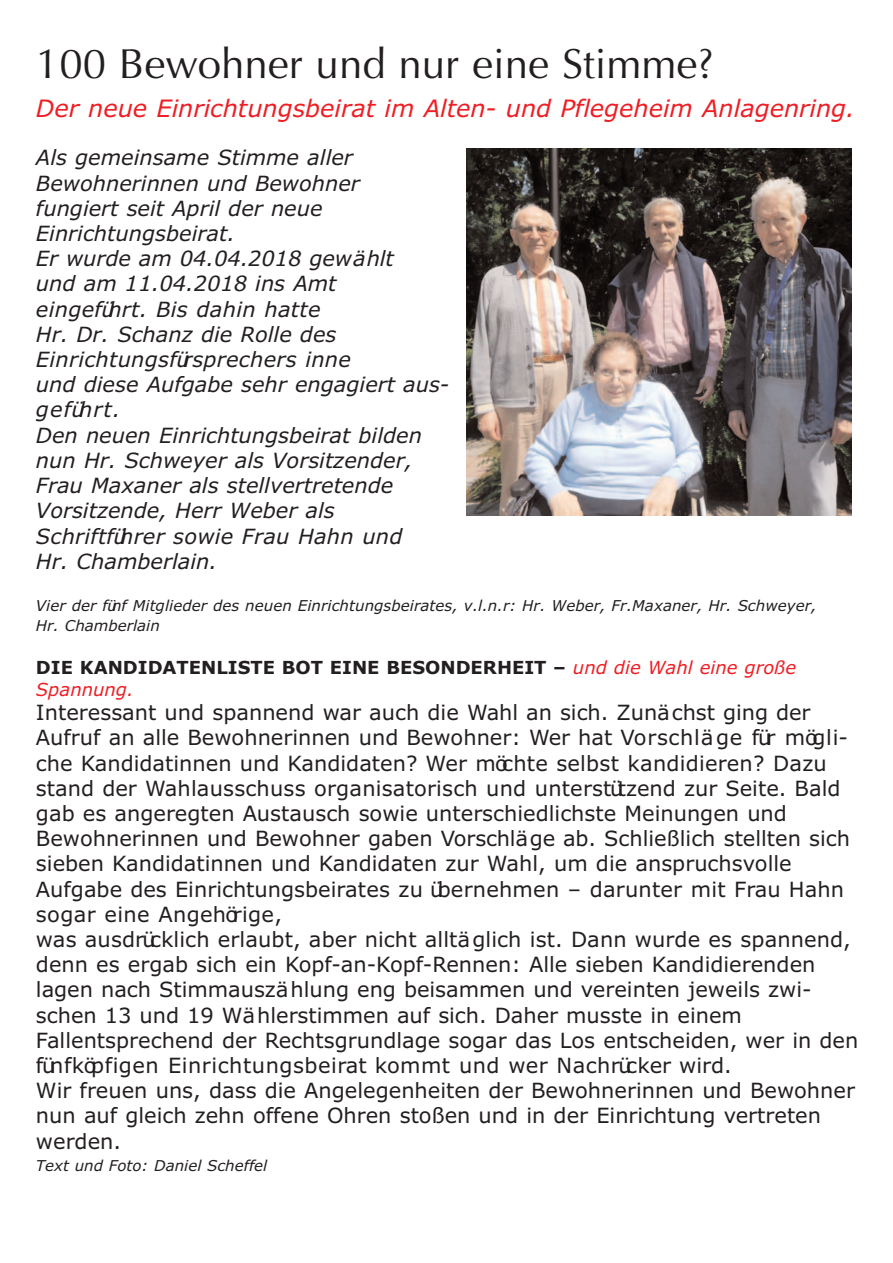
<style>
.page{position:relative;width:893px;height:1263px;background:#fff}
.page>*{position:absolute;margin:0;border:0;box-sizing:border-box;transform-origin:0 0}
.t1{font:42px "Optima";color:#231f20}
.t2{font:italic 24px "Verdana";color:#ee1e24}
.t3{font:21px/25.2px "Verdana";color:#231f20}
.t4{font:italic 21px/25.2px "Verdana";color:#231f20}
.t5{font:700 18px/21.6px "Verdana";color:#231f20}
.t6{font:italic 15px/19.6px "Verdana";letter-spacing:.005em;color:#231f20}
.s1{font-weight:400;font-style:italic;color:#ee1e24}
</style>
<div class="page">
<img style="left:467px;top:149px;width:385px;height:367px">
<p class="t1" style="left:36px;top:39px;width:679px">100 Bewohner und nur eine Stimme?</p>
<p class="t2" style="left:36px;top:95px;width:820px">Der neue Einrichtungsbeirat im Alten- und Pflegeheim Anlagenring.</p>
<p class="t4" style="left:36px;top:146px;width:415px">Als gemeinsame Stimme aller<br>Bewohnerinnen und Bewohner<br>fungiert seit April der neue<br>Einrichtungsbeirat.<br>Er wurde am 04.04.2018 gewählt<br>und am 11.04.2018 ins Amt eingeführt. Bis dahin hatte<br>Hr. Dr. Schanz die Rolle des<br>Einrichtungsfürsprechers inne<br>und diese Aufgabe sehr engagiert aus&shy;geführt.<br>Den neuen Einrichtungsbeirat bilden nun Hr. Schweyer als Vorsitzender,<br>Frau Maxaner als stellvertretende<br>Vorsitzende, Herr Weber als<br>Schriftführer sowie Frau Hahn und<br>Hr. Chamberlain.</p>
<p class="t6" style="left:36px;top:596px;width:782px">Vier der fünf Mitglieder des neuen Einrichtungsbeirates, v.l.n.r: Hr. Weber, Fr.Maxaner, Hr. Schweyer,<br>Hr. Chamberlain</p>
<p class="t5" style="left:36px;top:657px;width:762px">DIE KANDIDATENLISTE BOT EINE BESONDERHEIT – <span class="s1">und die Wahl eine große<br>Spannung.</span></p>
<p class="t3" style="left:36px;top:700px;width:824px">Interessant und spannend war auch die Wahl an sich. Zunächst ging der Aufruf an alle Bewohnerinnen und Bewohner: Wer hat Vorschläge für mögli&shy;che Kandidatinnen und Kandidaten? Wer möchte selbst kandidieren? Dazu stand der Wahlausschuss organisatorisch und unterstützend zur Seite. Bald gab es angeregten Austausch sowie unterschiedlichste Meinungen und Bewohnerinnen und Bewohner gaben Vorschläge ab. Schließlich stellten sich sieben Kandidatinnen und Kandidaten zur Wahl, um die anspruchsvolle Aufgabe des Einrichtungsbeirates zu übernehmen – darunter mit Frau Hahn sogar eine Angehörige,<br>was ausdrücklich erlaubt, aber nicht alltäglich ist. Dann wurde es spannend, denn es ergab sich ein Kopf-an-Kopf-Rennen: Alle sieben Kandidierenden lagen nach Stimmauszählung eng beisammen und vereinten jeweils zwi&shy;schen 13 und 19 Wählerstimmen auf sich. Daher musste in einem Fallentsprechend der Rechtsgrundlage sogar das Los entscheiden, wer in den fünfköpfigen Einrichtungsbeirat kommt und wer Nachrücker wird.<br>Wir freuen uns, dass die Angelegenheiten der Bewohnerinnen und Bewohner nun auf gleich zehn offene Ohren stoßen und in der Einrichtung vertreten werden.</p>
<p class="t6" style="left:36px;top:1156px;width:233px">Text und Foto: Daniel Scheffel</p>
</div>
